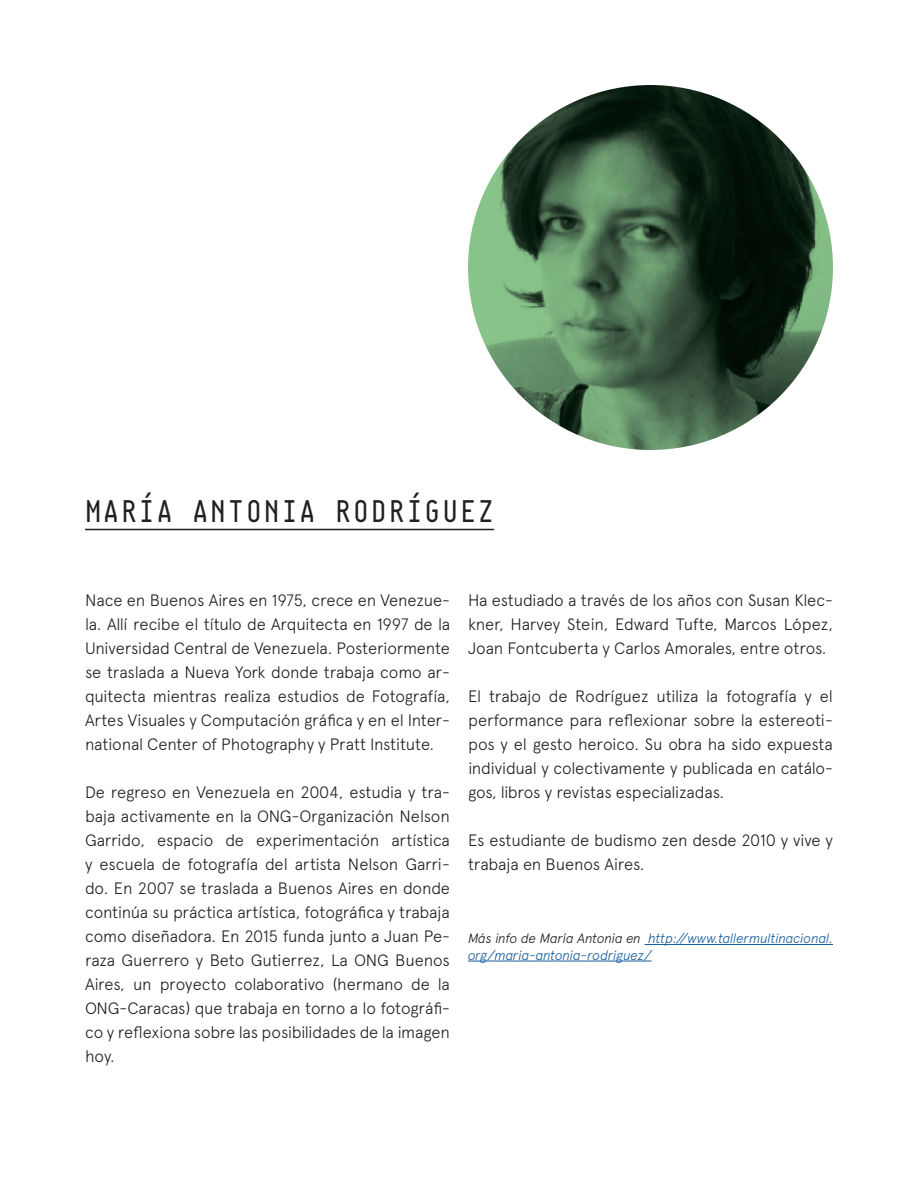
<style>
.page{position:relative;width:918px;height:1188px;background:#fff}
.page>*{position:absolute;margin:0;border:0;box-sizing:border-box;transform-origin:0 0}
.subtítulos{font:30px "Pragma";letter-spacing:.05em;color:#231f20}
.t1{font:300 16.5px/24px "Apercu";letter-spacing:-.01em;color:#231f20;text-align:justify}
.t2{font:italic 300 13.5px/16.5px "Apercu";letter-spacing:-.02em;color:#175d9e}
.s1{color:#231f20}
</style>
<div class="page">
<img style="left:468px;top:85px;width:365px;height:365px;border-radius:182px">
<hr style="left:85px;top:529px;width:409px;height:1px;background:#231f20">
<hr style="left:645px;top:944px;width:188px;height:1px;background:#175d9e">
<hr style="left:468px;top:961px;width:184px;height:1px;background:#175d9e">
<p class="subtítulos" style="left:85px;top:491px;width:411px">MARÍA ANTONIA RODRÍGUEZ</p>
<p class="t1" style="left:85px;top:588px;width:367px">Nace en Buenos Aires en 1975, crece en Venezue&shy;la. Allí recibe el título de Arquitecta en 1997 de la Universidad Central de Venezuela. Posteriormente se traslada a Nueva York donde trabaja como ar&shy;quitecta mientras realiza estudios de Fotografía, Artes Visuales y Computación gráfica y en el Inter&shy;national Center of Photography y Pratt Institute.</p>
<p class="t1" style="left:85px;top:780px;width:366px">De regreso en Venezuela en 2004, estudia y tra&shy;baja activamente en la ONG-Organización Nelson Garrido, espacio de experimentación artística y escuela de fotografía del artista Nelson Garri&shy;do. En 2007 se traslada a Buenos Aires en donde continúa su práctica artística, fotográfica y trabaja como diseñadora. En 2015 funda junto a Juan Pe&shy;raza Guerrero y Beto Gutierrez, La ONG Buenos Aires, un proyecto colaborativo (hermano de la ONG-Caracas) que trabaja en torno a lo fotográfi&shy;co y reflexiona sobre las posibilidades de la imagen hoy.</p>
<p class="t1" style="left:468px;top:588px;width:366px">Ha estudiado a través de los años con Susan Klec&shy;kner, Harvey Stein, Edward Tufte, Marcos López, Joan Fontcuberta y Carlos Amorales, entre otros.</p>
<p class="t1" style="left:468px;top:684px;width:366px">El trabajo de Rodríguez utiliza la fotografía y el performance para reflexionar sobre la estereoti&shy;pos y el gesto heroico. Su obra ha sido expuesta individual y colectivamente y publicada en catálo&shy;gos, libros y revistas especializadas.</p>
<p class="t1" style="left:468px;top:828px;width:366px">Es estudiante de budismo zen desde 2010 y vive y trabaja en Buenos Aires.</p>
<p class="t2" style="left:468px;top:930px;width:366px"><span class="s1">Más info de María Antonia en</span> http://www.tallermultinacional. org/maria-antonia-rodriguez/</p>
</div>
